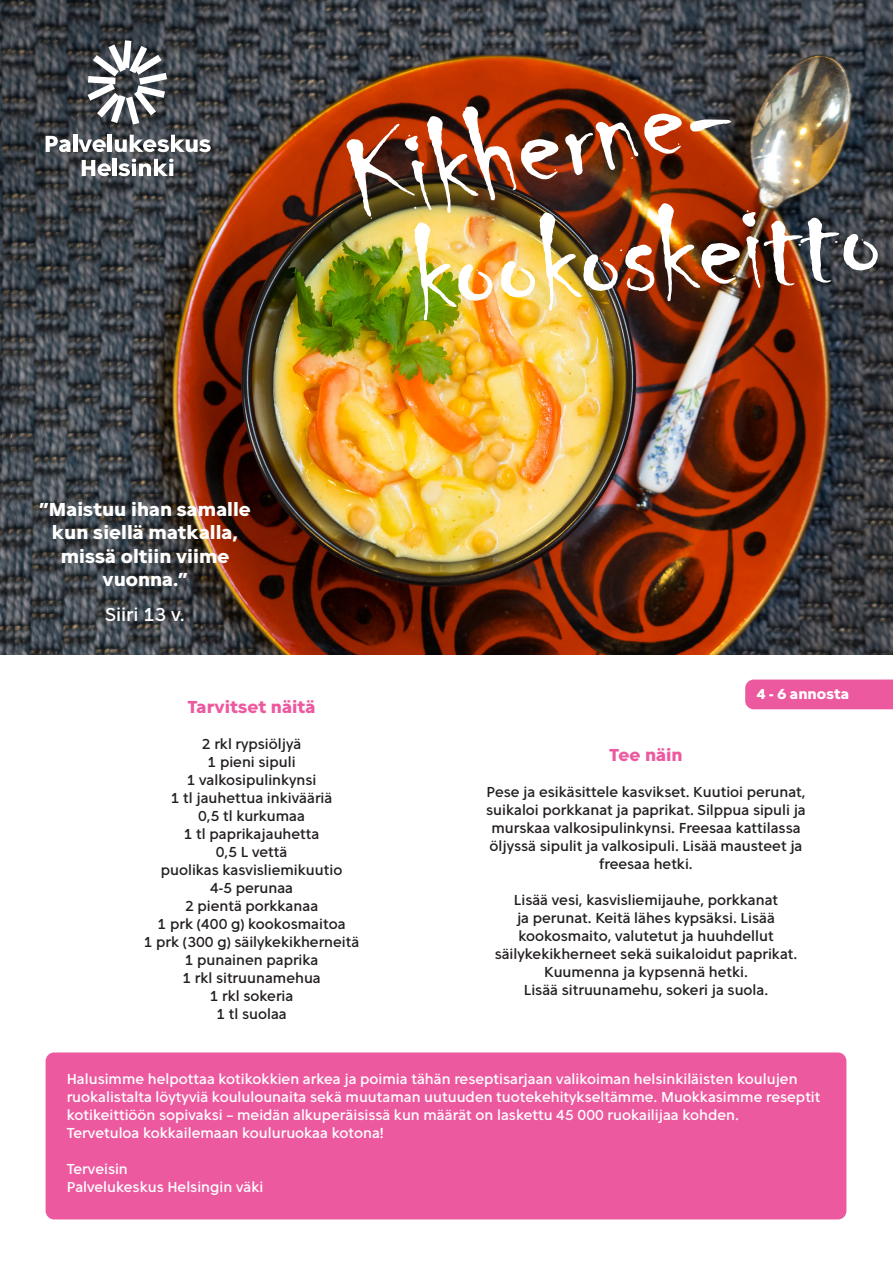
<style>
.page{position:relative;width:893px;height:1263px;background:#fff}
.page>*{position:absolute;margin:0;border:0;box-sizing:border-box;transform-origin:0 0}
.t1{font:135px "Chiller";color:#fff}
.t2{font:700 19.5px/23.4px "Helsinki Avoin Sans";color:#fff;text-align:center}
.t3{font:19.5px "Helsinki Avoin Sans";color:#fff}
.t4{font:700 18px "Helsinki Avoin Sans";color:#ec599f}
.t5{font:15px/18px "Helsinki Avoin Sans";color:#231f20;text-align:center}
.t6{font:15px/18px "Helsinki Avoin Sans";color:#fff}
.t7{font:700 15px "Helsinki Avoin Sans";color:#fff}
</style>
<div class="page">
<img style="left:0;top:0;width:893px;height:655px">
<div style="left:745px;top:679px;width:148px;height:30px;background:#ec599f"></div>
<svg style="left:46px;top:136px;width:25px;height:16px"></svg>
<hr style="left:73px;top:135px;width:4px;height:17px;background:#fff">
<svg style="left:78px;top:139px;width:28px;height:13px"></svg>
<hr style="left:108px;top:135px;width:4px;height:17px;background:#fff">
<svg style="left:115px;top:135px;width:96px;height:17px"></svg>
<svg style="left:82px;top:160px;width:29px;height:16px"></svg>
<hr style="left:113px;top:159px;width:4px;height:17px;background:#fff">
<svg style="left:118px;top:159px;width:56px;height:17px"></svg>
<svg style="left:87px;top:40px;width:80px;height:85px"></svg>
<div style="left:46px;top:1052px;width:800px;height:167px;background:#ec599f;border-radius:9px"></div>
<p class="t2" style="left:39px;top:497px;width:213px">”Maistuu ihan samalle kun siellä matkalla, missä oltiin viime vuonna.”</p>
<p class="t3" style="left:105px;top:602px;width:81px">Siiri 13 v.</p>
<p class="t1" style="left:333px;top:110px;width:411px;rotate:-12deg">Kikherne-</p>
<p class="t1" style="left:407px;top:194px;width:471px;rotate:-4deg">kookoskeitto</p>
<p class="t4" style="left:188px;top:694px;width:129px">Tarvitset näitä</p>
<p class="t5" style="left:202px;top:735px;width:101px">2 rkl rypsiöljyä</p>
<p class="t5" style="left:208px;top:753px;width:90px">1 pieni sipuli</p>
<p class="t5" style="left:187px;top:771px;width:131px">1 valkosipulinkynsi</p>
<p class="t5" style="left:171px;top:789px;width:163px">1 tl jauhettua inkivääriä</p>
<p class="t5" style="left:198px;top:807px;width:108px">0,5 tl kurkumaa</p>
<p class="t5" style="left:184px;top:825px;width:137px">1 tl paprikajauhetta</p>
<p class="t5" style="left:216px;top:843px;width:73px">0,5 L vettä</p>
<p class="t5" style="left:161px;top:861px;width:183px">puolikas kasvisliemikuutio</p>
<p class="t5" style="left:210px;top:879px;width:85px">4-5 perunaa</p>
<p class="t5" style="left:185px;top:897px;width:135px">2 pientä porkkanaa</p>
<p class="t5" style="left:158px;top:915px;width:189px">1 prk (400 g) kookosmaitoa</p>
<p class="t5" style="left:144px;top:933px;width:217px">1 prk (300 g) säilykekikherneitä</p>
<p class="t5" style="left:185px;top:951px;width:135px">1 punainen paprika</p>
<p class="t5" style="left:182px;top:969px;width:140px">1 rkl sitruunamehua</p>
<p class="t5" style="left:210px;top:987px;width:85px">1 rkl sokeria</p>
<p class="t5" style="left:216px;top:1005px;width:72px">1 tl suolaa</p>
<p class="t7" style="left:757px;top:683px;width:94px">4 - 6 annosta</p>
<p class="t4" style="left:609px;top:742px;width:75px">Tee näin</p>
<p class="t5" style="left:486px;top:783px;width:321px">Pese ja esikäsittele kasvikset. Kuutioi perunat, suikaloi porkkanat ja paprikat. Silppua sipuli ja murskaa valkosipulinkynsi. Freesaa kattilassa öljyssä sipulit ja valkosipuli. Lisää mausteet ja freesaa hetki.</p>
<p class="t5" style="left:495px;top:891px;width:304px">Lisää vesi, kasvisliemijauhe, porkkanat<br>ja perunat. Keitä lähes kypsäksi. Lisää kookosmaito, valutetut ja huuhdellut säilykekikherneet sekä suikaloidut paprikat.<br>Kuumenna ja kypsennä hetki.<br>Lisää sitruunamehu, sokeri ja suola.</p>
<p class="t6" style="left:67px;top:1070px;width:755px">Halusimme helpottaa kotikokkien arkea ja poimia tähän reseptisarjaan valikoiman helsinkiläisten koulujen ruokalistalta löytyviä koululounaita sekä muutaman uutuuden tuotekehitykseltämme. Muokkasimme reseptit kotikeittiöön sopivaksi – meidän alkuperäisissä kun määrät on laskettu 45 000 ruokailijaa kohden.<br>Tervetuloa kokkailemaan kouluruokaa kotona!</p>
<p class="t6" style="left:67px;top:1160px;width:63px">Terveisin</p>
<p class="t6" style="left:67px;top:1178px;width:198px">Palvelukeskus Helsingin väki</p>
</div>
